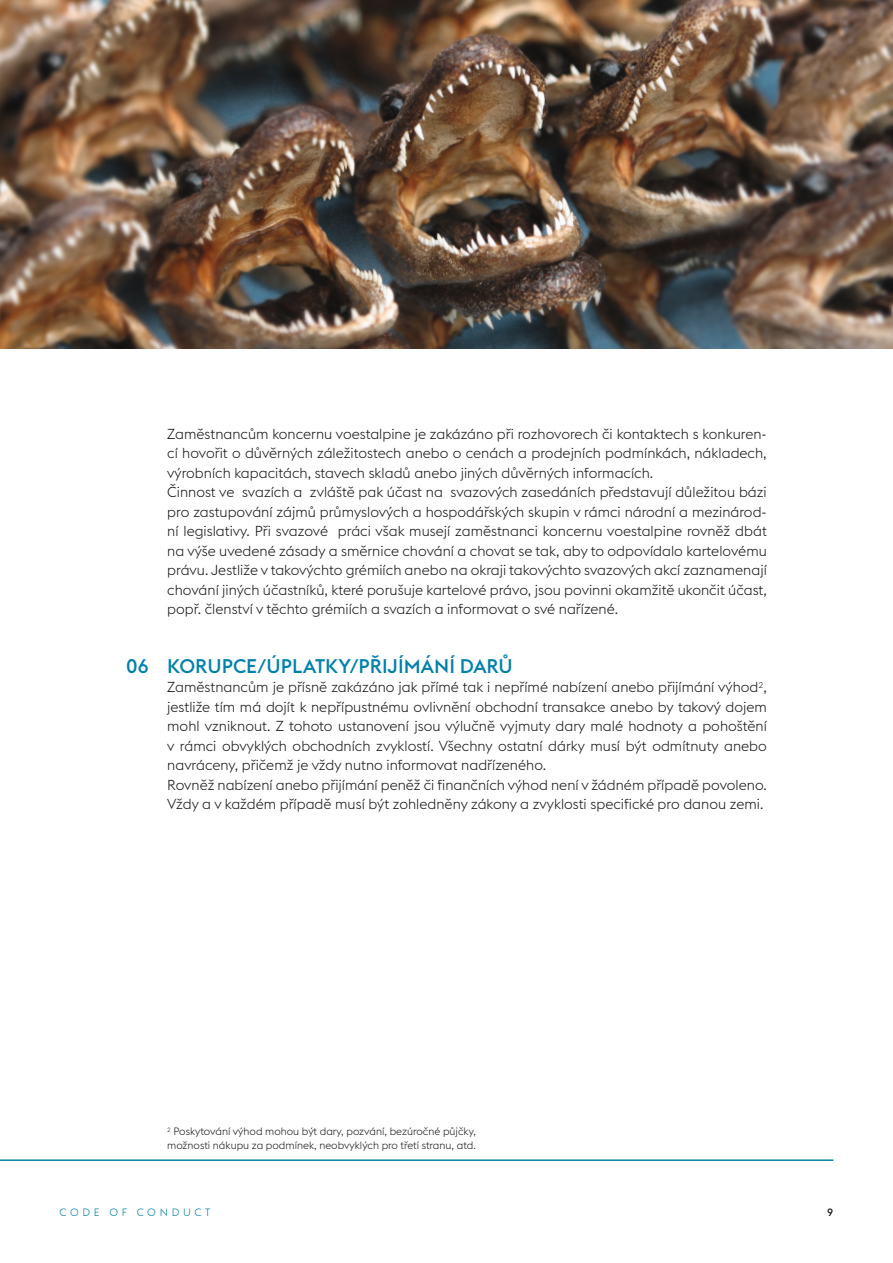
<style>
.page{position:relative;width:893px;height:1263px;background:#fff}
.page>*{position:absolute;margin:0;border:0;box-sizing:border-box;transform-origin:0 0}
.t1{font:500 19.5px "voestalpine";color:#0081ac}
.t2{font:300 14.25px/19.5px "voestalpine";color:#151616}
.t3{font:300 10.5px/13.5px "voestalpine";color:#151616}
.t4{font:300 10.5px "voestalpine";letter-spacing:.35em;color:#007da7}
.t5{font:500 10.5px "voestalpine";color:#151616}
</style>
<div class="page">
<hr style="left:0;top:1159px;width:833px;height:2px;background:#007da7">
<img style="left:0;top:0;width:893px;height:349px">
<p class="t2" style="left:167px;top:424px;width:601px">Zaměstnancům koncernu voestalpine je zakázáno při rozhovorech či kontaktech s konkuren&shy;cí hovořit o důvěrných záležitostech anebo o cenách a prodejních podmínkách, nákladech, výrobních kapacitách, stavech skladů anebo jiných důvěrných informacích.<br>Činnost ve svazích a zvláště pak účast na svazových zasedáních představují důležitou bázi pro zastupování zájmů průmyslových a hospodářských skupin v rámci národní a mezinárod&shy;ní legislativy. Při svazové práci však musejí zaměstnanci koncernu voestalpine rovněž dbát na výše uvedené zásady a směrnice chování a chovat se tak, aby to odpovídalo kartelovému právu. Jestliže v takovýchto grémiích anebo na okraji takovýchto svazových akcí zaznamenají chování jiných účastníků, které porušuje kartelové právo, jsou povinni okamžitě ukončit účast, popř. členství v těchto grémiích a svazích a informovat o své nařízené.</p>
<h1 class="t1" style="left:126px;top:654px;width:388px">06 KORUPCE/ÚPLATKY/PŘIJÍMÁNÍ DARŮ</h1>
<p class="t2" style="left:167px;top:678px;width:601px">Zaměstnancům je přísně zakázáno jak přímé tak i nepřímé nabízení anebo přijímání výhod<sup>2</sup>, jestliže tím má dojít k nepřípustnému ovlivnění obchodní transakce anebo by takový dojem mohl vzniknout. Z tohoto ustanovení jsou výlučně vyjmuty dary malé hodnoty a pohoštění v rámci obvyklých obchodních zvyklostí. Všechny ostatní dárky musí být odmítnuty anebo navráceny, přičemž je vždy nutno informovat nadřízeného.<br>Rovněž nabízení anebo přijímání peněž či finančních výhod není v žádném případě povoleno.<br>Vždy a v každém případě musí být zohledněny zákony a zvyklosti specifické pro danou zemi.</p>
<p class="t3" style="left:167px;top:1125px;width:310px"><sup>2</sup> Poskytování výhod mohou být dary, pozvání, bezúročné půjčky, možnosti nákupu za podmínek, neobvyklých pro třetí stranu, atd.</p>
<p class="t4" style="left:60px;top:1206px;width:152px">CODE OF CONDUCT</p>
<p class="t5" style="left:827px;top:1205px;width:8px">9</p>
</div>
